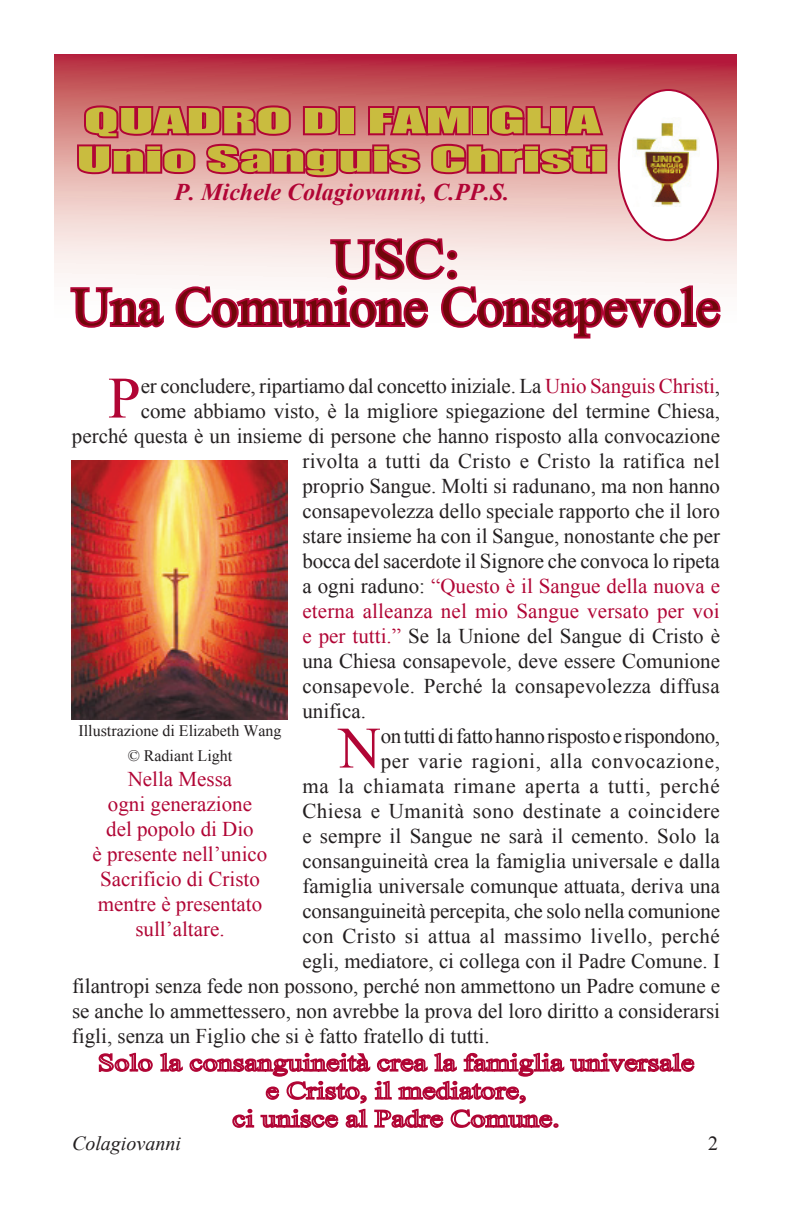
<style>
.page{position:relative;width:792px;height:1224px;background:#fff}
.page>*{position:absolute;margin:0;border:0;box-sizing:border-box;transform-origin:0 0}
.t1{font:58.8px "Times New Roman";color:#b10535}
.t2{font:54px/48px "Times New Roman";color:#6f0709;text-align:center;scale:1.07 1}
.t3{font:32px/38.4px "Impact";color:#c9bc3f;scale:2 1}
.t4{font:italic 700 24px "Times New Roman";color:#b10535}
.t5{font:21px "Times New Roman";color:#231f20}
.t6{font:21px/25px "Times New Roman";color:#b10535;text-align:center}
.t7{font:21px "Times New Roman";letter-spacing:-.02em;color:#231f20}
.t8{font:21px "Times New Roman";letter-spacing:.02em;color:#231f20}
.t9{font:21px "Times New Roman";letter-spacing:.025em;color:#231f20}
.t10{font:21px "Times New Roman";letter-spacing:.035em;color:#231f20}
.t11{font:21px "Times New Roman";letter-spacing:.03em;color:#231f20}
.t12{font:italic 20px "Times New Roman";color:#231f20}
.t13{font:20px "Times New Roman";color:#231f20}
.t14{font:16px/25px "Times New Roman";color:#231f20;text-align:center}
.s1{color:#b10535}
.s2{color:#231f20}
</style>
<div class="page">
<svg style="left:54px;top:54px;width:682px;height:230px;background:#dc989b"></svg>
<svg style="left:75px;top:86px;width:534px;height:94px;background:#c95a68"></svg>
<div style="left:619px;top:90px;width:99px;height:150px;background:#fff;border-radius:50%"></div>
<svg style="left:70px;top:287px;width:94px;height:41px"></svg>
<svg style="left:173px;top:236px;width:550px;height:103px"></svg>
<img style="left:636px;top:122px;width:64px;height:84px">
<svg style="left:98px;top:1052px;width:597px;height:76px"></svg>
<img style="left:72px;top:460px;width:216px;height:260px">
<h3 class="t3" style="left:77px;top:101px;width:267px">QUADRO DI FAMIGLIA<br>Unio Sanguis Christi</h3>
<p class="t4" style="left:175px;top:176px;width:336px">P. Michele Colagiovanni, C.PP.S.</p>
<h2 class="t2" style="left:72px;top:234px;width:607px">USC:<br>Una Comunione Consapevole</h2>
<h1 class="t1" style="left:108px;top:358px;width:34px">P</h1>
<p class="t5" style="left:141px;top:371px;width:581px">er concludere, ripartiamo dal concetto iniziale. La <span class="s1">Unio Sanguis Christi</span>,</p>
<p class="t5" style="left:141px;top:396px;width:581px">come abbiamo visto, è la migliore spiegazione del termine Chiesa,</p>
<p class="t5" style="left:72px;top:421px;width:650px">perché questa è un insieme di persone che hanno risposto alla convocazione</p>
<p class="t5" style="left:302px;top:446px;width:419px">rivolta a tutti da Cristo e Cristo la ratifica nel</p>
<p class="t5" style="left:302px;top:471px;width:419px">proprio Sangue. Molti si radunano, ma non hanno</p>
<p class="t5" style="left:302px;top:496px;width:419px">consapevolezza dello speciale rapporto che il loro</p>
<p class="t5" style="left:302px;top:521px;width:419px">stare insieme ha con il Sangue, nonostante che per</p>
<p class="t5" style="left:302px;top:546px;width:419px">bocca del sacerdote il Signore che convoca lo ripeta</p>
<p class="t6" style="left:302px;top:573px;width:419px"><span class="s2">a ogni raduno:</span> “Questo è il Sangue della nuova e</p>
<p class="t6" style="left:302px;top:598px;width:419px">eterna alleanza nel mio Sangue versato per voi</p>
<p class="t5" style="left:302px;top:621px;width:419px"><span class="s1">e per tutti.”</span> Se la Unione del Sangue di Cristo è</p>
<p class="t5" style="left:302px;top:646px;width:419px">una Chiesa consapevole, deve essere Comunione</p>
<p class="t5" style="left:302px;top:671px;width:419px">consapevole. Perché la consapevolezza diffusa</p>
<p class="t5" style="left:302px;top:696px;width:65px">unifica.</p>
<h1 class="t1" style="left:338px;top:708px;width:44px">N</h1>
<p class="t7" style="left:381px;top:721px;width:341px">on tutti di fatto hanno risposto e rispondono,</p>
<p class="t14" style="left:78px;top:718px;width:205px">Illustrazione di Elizabeth Wang © Radiant Light</p>
<p class="t6" style="left:93px;top:766px;width:176px">Nella Messa<br>ogni generazione del popolo di Dio<br>è presente nell’unico<br>Sacrificio di Cristo mentre è presentato sull’altare.</p>
<p class="t11" style="left:381px;top:746px;width:341px">per varie ragioni, alla convocazione,</p>
<p class="t10" style="left:302px;top:771px;width:419px">ma la chiamata rimane aperta a tutti, perché</p>
<p class="t9" style="left:302px;top:796px;width:419px">Chiesa e Umanità sono destinate a coincidere</p>
<p class="t5" style="left:302px;top:821px;width:419px">e sempre il Sangue ne sarà il cemento. Solo la</p>
<p class="t5" style="left:302px;top:846px;width:419px">consanguineità crea la famiglia universale e dalla</p>
<p class="t5" style="left:302px;top:871px;width:419px">famiglia universale comunque attuata, deriva una</p>
<p class="t5" style="left:302px;top:896px;width:419px">consanguineità percepita, che solo nella comunione</p>
<p class="t8" style="left:302px;top:921px;width:419px">con Cristo si attua al massimo livello, perché</p>
<p class="t5" style="left:302px;top:946px;width:419px">egli, mediatore, ci collega con il Padre Comune. I</p>
<p class="t5" style="left:72px;top:971px;width:650px">filantropi senza fede non possono, perché non ammettono un Padre comune e</p>
<p class="t5" style="left:72px;top:996px;width:650px">se anche lo ammettessero, non avrebbe la prova del loro diritto a considerarsi</p>
<p class="t5" style="left:72px;top:1021px;width:419px">figli, senza un Figlio che si è fatto fratello di tutti.</p>
<p class="t12" style="left:72px;top:1129px;width:110px">Colagiovanni</p>
<p class="t13" style="left:708px;top:1130px;width:11px">2</p>
</div>
